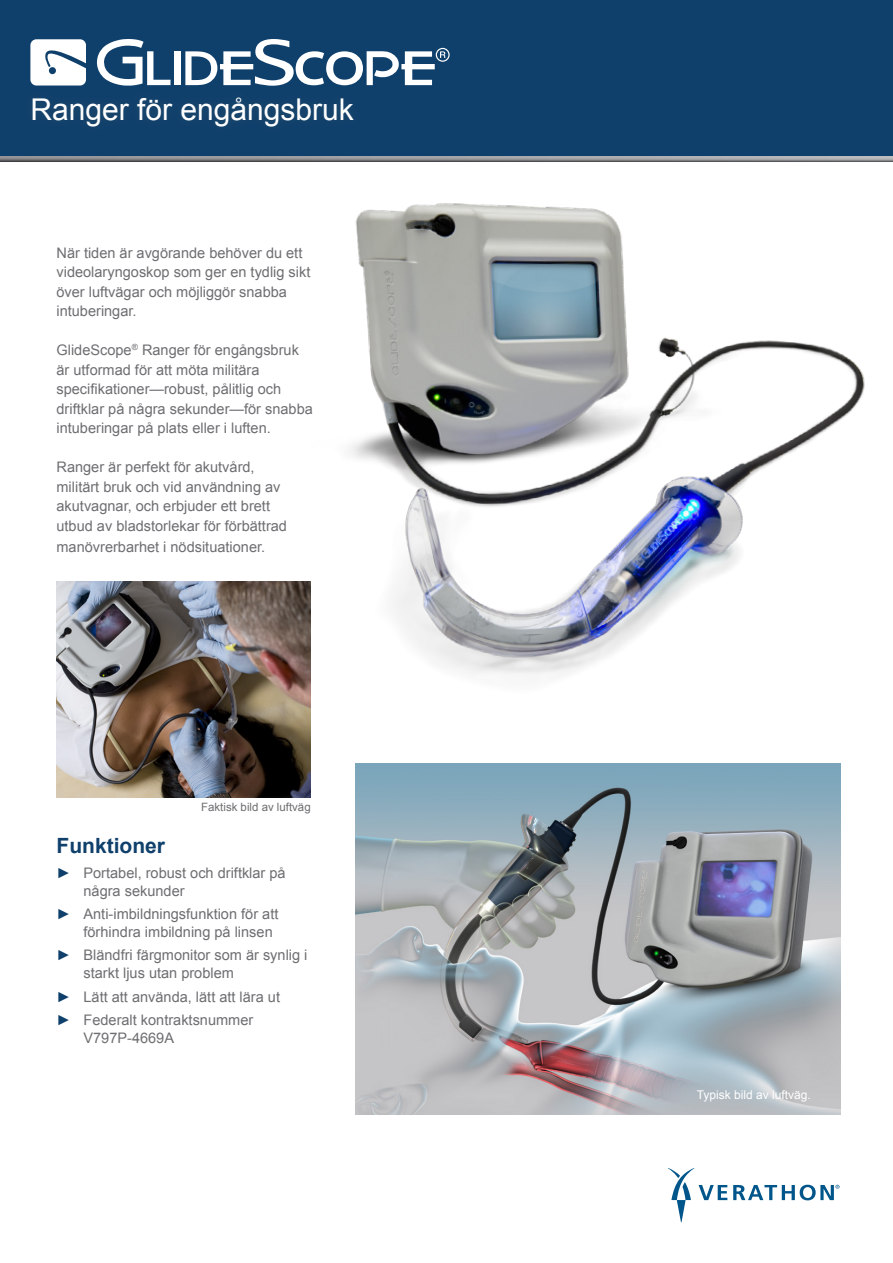
<style>
.page{position:relative;width:893px;height:1263px;background:#fff}
.page>*{position:absolute;margin:0;border:0;box-sizing:border-box;transform-origin:0 0}
.t1{font:30px "Arial";color:#fff}
.t2{font:700 21px "Arial";color:#0f406b}
.t3{font:14.55px/19.5px "Arial";color:#6d6e71}
.t4{font:12px "Arial";color:#fff}
.t5{font:11.4px "Arial";color:#6d6e71}
.s1{color:#0f406b}
</style>
<div class="page">
<img style="left:310px;top:203px;width:555px;height:634px">
<div style="left:0;top:0;width:893px;height:164px;background:#0f406b"></div>
<img style="left:355px;top:763px;width:485px;height:351px">
<img style="left:56px;top:581px;width:254px;height:217px">
<div style="left:193px;top:794px;width:126px;height:28px;background:#fff"></div>
<svg style="left:668px;top:1168px;width:59px;height:54px"></svg>
<svg style="left:733px;top:1185px;width:106px;height:15px"></svg>
<svg style="left:30px;top:39px;width:56px;height:47px;background:#e1e7ec"></svg>
<div style="left:175px;top:51px;width:6px;height:34px;background:#fff"></div>
<svg style="left:97px;top:39px;width:74px;height:47px"></svg>
<svg style="left:185px;top:39px;width:265px;height:47px"></svg>
<p class="t1" style="left:30px;top:90px;width:325px">Ranger för engångsbruk</p>
<p class="t3" style="left:57px;top:243px;width:255px">När tiden är avgörande behöver du ett videolaryngoskop som ger en tydlig sikt över luftvägar och möjliggör snabba intuberingar.</p>
<p class="t3" style="left:57px;top:340px;width:258px">GlideScope<sup>®</sup> Ranger för engångsbruk är utformad för att möta militära specifikationer—robust, pålitlig och driftklar på några sekunder—för snabba intuberingar på plats eller i luften.</p>
<p class="t3" style="left:57px;top:457px;width:232px">Ranger är perfekt för akutvård, militärt bruk och vid användning av akutvagnar, och erbjuder ett brett utbud av bladstorlekar för förbättrad</p>
<p class="t3" style="left:57px;top:538px;width:210px">manövrerbarhet i nödsituationer.</p>
<p class="t5" style="left:201px;top:800px;width:111px">Faktisk bild av luftväg</p>
<p class="t2" style="left:57px;top:831px;width:110px">Funktioner</p>
<p class="t3" style="left:84px;top:864px;width:204px;line-height:18px;text-indent:-27px"><span class="s1">►</span> Portabel, robust och driftklar på några sekunder</p>
<p class="t3" style="left:84px;top:905px;width:196px;line-height:18px;text-indent:-27px"><span class="s1">►</span> Anti-imbildningsfunktion för att förhindra imbildning på linsen</p>
<p class="t3" style="left:84px;top:946px;width:225px;line-height:18px;text-indent:-27px"><span class="s1">►</span> Bländfri färgmonitor som är synlig i starkt ljus utan problem</p>
<p class="t3" style="left:57px;top:987px;width:225px"><span class="s1">►</span> Lätt att använda, lätt att lära ut</p>
<p class="t3" style="left:84px;top:1011px;width:171px;line-height:18px;text-indent:-27px"><span class="s1">►</span> Federalt kontraktsnummer<br>V797P-4669A</p>
<p class="t4" style="left:697px;top:1086px;width:116px">Typisk bild av luftväg.</p>
</div>
